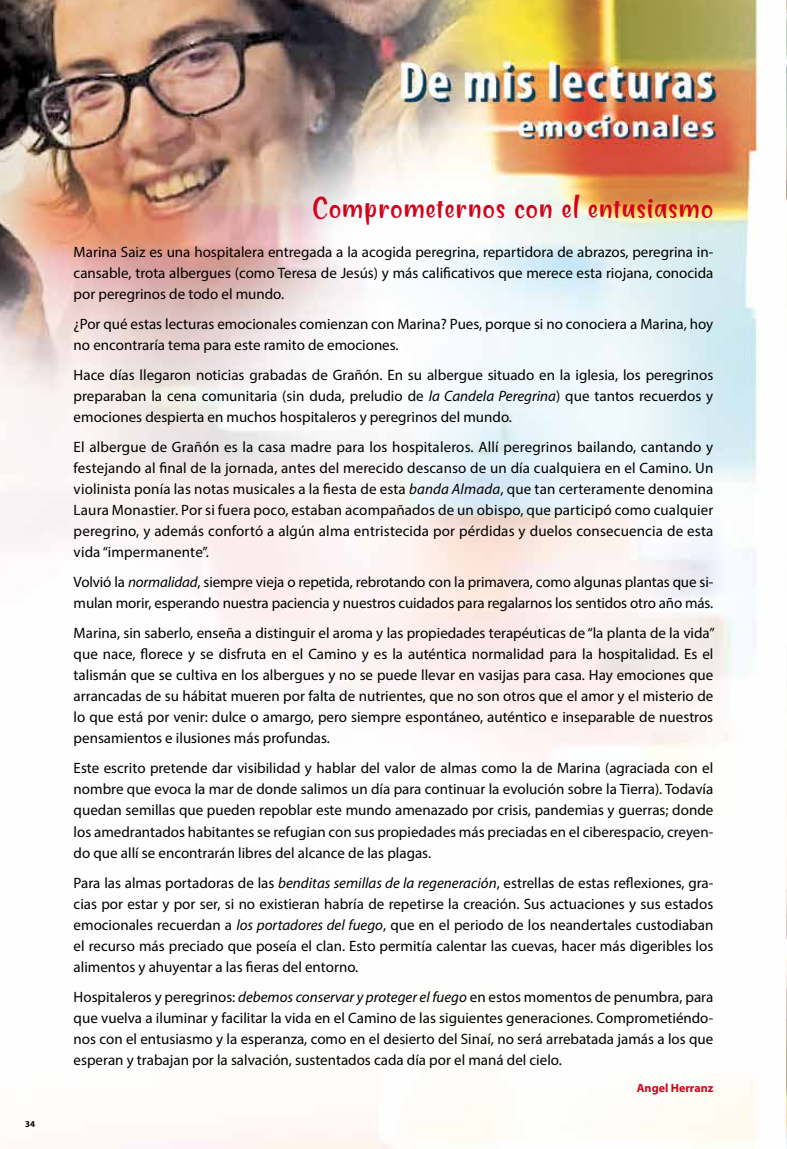
<style>
.page{position:relative;width:787px;height:1149px;background:#fff}
.page>*{position:absolute;margin:0;border:0;box-sizing:border-box;transform-origin:0 0}
.t1{font:27px "Blending Attraction";letter-spacing:.05em;color:#cf041d}
.t2{font:15px/21px "Myriad Pro";color:#000;text-align:justify}
.t3{font:700 12px "Myriad Pro";color:#cd071e}
.t4{font:700 9px "Myriad Pro";color:#000}
.s1{font-style:italic}
</style>
<div class="page">
<img style="left:0;top:0;width:759px;height:1148px">
<img style="left:786px;top:0;width:1px;height:1148px">
<svg style="left:21px;top:1109px;width:17px;height:21px"></svg>
<p class="t4" style="left:25px;top:1117px;width:11px">34</p>
<h1 class="t1" style="left:313px;top:192px;width:401px">Comprometernos con el entusiasmo</h1>
<p class="t2" style="left:74px;top:241px;width:641px">Marina Saiz es una hospitalera entregada a la acogida peregrina, repartidora de abrazos, peregrina in&shy;cansable, trota albergues (como Teresa de Jesús) y más calificativos que merece esta riojana, conocida por peregrinos de todo el mundo.</p>
<p class="t2" style="left:74px;top:313px;width:641px">¿Por qué estas lecturas emocionales comienzan con Marina? Pues, porque si no conociera a Marina, hoy no encontraría tema para este ramito de emociones.</p>
<p class="t2" style="left:74px;top:364px;width:641px">Hace días llegaron noticias grabadas de Grañón. En su albergue situado en la iglesia, los peregrinos preparaban la cena comunitaria (sin duda, preludio de <span class="s1">la Candela Peregrina</span>) que tantos recuerdos y emociones despierta en muchos hospitaleros y peregrinos del mundo.</p>
<p class="t2" style="left:74px;top:436px;width:641px">El albergue de Grañón es la casa madre para los hospitaleros. Allí peregrinos bailando, cantando y festejando al final de la jornada, antes del merecido descanso de un día cualquiera en el Camino. Un violinista ponía las notas musicales a la fiesta de esta <span class="s1">banda Almada</span>, que tan certeramente denomina Laura Monastier. Por si fuera poco, estaban acompañados de un obispo, que participó como cualquier peregrino, y además confortó a algún alma entristecida por pérdidas y duelos consecuencia de esta vida “impermanente”.</p>
<p class="t2" style="left:74px;top:571px;width:641px">Volvió la <span class="s1">normalidad</span>, siempre vieja o repetida, rebrotando con la primavera, como algunas plantas que si&shy;mulan morir, esperando nuestra paciencia y nuestros cuidados para regalarnos los sentidos otro año más.</p>
<p class="t2" style="left:74px;top:622px;width:642px">Marina, sin saberlo, enseña a distinguir el aroma y las propiedades terapéuticas de “la planta de la vida” que nace, florece y se disfruta en el Camino y es la auténtica normalidad para la hospitalidad. Es el talismán que se cultiva en los albergues y no se puede llevar en vasijas para casa. Hay emociones que arrancadas de su hábitat mueren por falta de nutrientes, que no son otros que el amor y el misterio de lo que está por venir: dulce o amargo, pero siempre espontáneo, auténtico e inseparable de nuestros pensamientos e ilusiones más profundas.</p>
<p class="t2" style="left:74px;top:757px;width:641px">Este escrito pretende dar visibilidad y hablar del valor de almas como la de Marina (agraciada con el nombre que evoca la mar de donde salimos un día para continuar la evolución sobre la Tierra). Todavía quedan semillas que pueden repoblar este mundo amenazado por crisis, pandemias y guerras; donde los amedrantados habitantes se refugian con sus propiedades más preciadas en el ciberespacio, creyen&shy;do que allí se encontrarán libres del alcance de las plagas.</p>
<p class="t2" style="left:74px;top:871px;width:641px">Para las almas portadoras de las <span class="s1">benditas semillas de la regeneración</span>, estrellas de estas reflexiones, gra&shy;cias por estar y por ser, si no existieran habría de repetirse la creación. Sus actuaciones y sus estados emocionales recuerdan a <span class="s1">los portadores del fuego</span>, que en el periodo de los neandertales custodiaban el recurso más preciado que poseía el clan. Esto permitía calentar las cuevas, hacer más digeribles los alimentos y ahuyentar a las fieras del entorno.</p>
<p class="t2" style="left:74px;top:985px;width:641px">Hospitaleros y peregrinos: <span class="s1">debemos conservar y proteger el fuego</span> en estos momentos de penumbra, para que vuelva a iluminar y facilitar la vida en el Camino de las siguientes generaciones. Comprometiéndo&shy;nos con el entusiasmo y la esperanza, como en el desierto del Sinaí, no será arrebatada jamás a los que esperan y trabajan por la salvación, sustentados cada día por el maná del cielo.</p>
<p class="t3" style="left:637px;top:1079px;width:78px">Angel Herranz</p>
</div>
